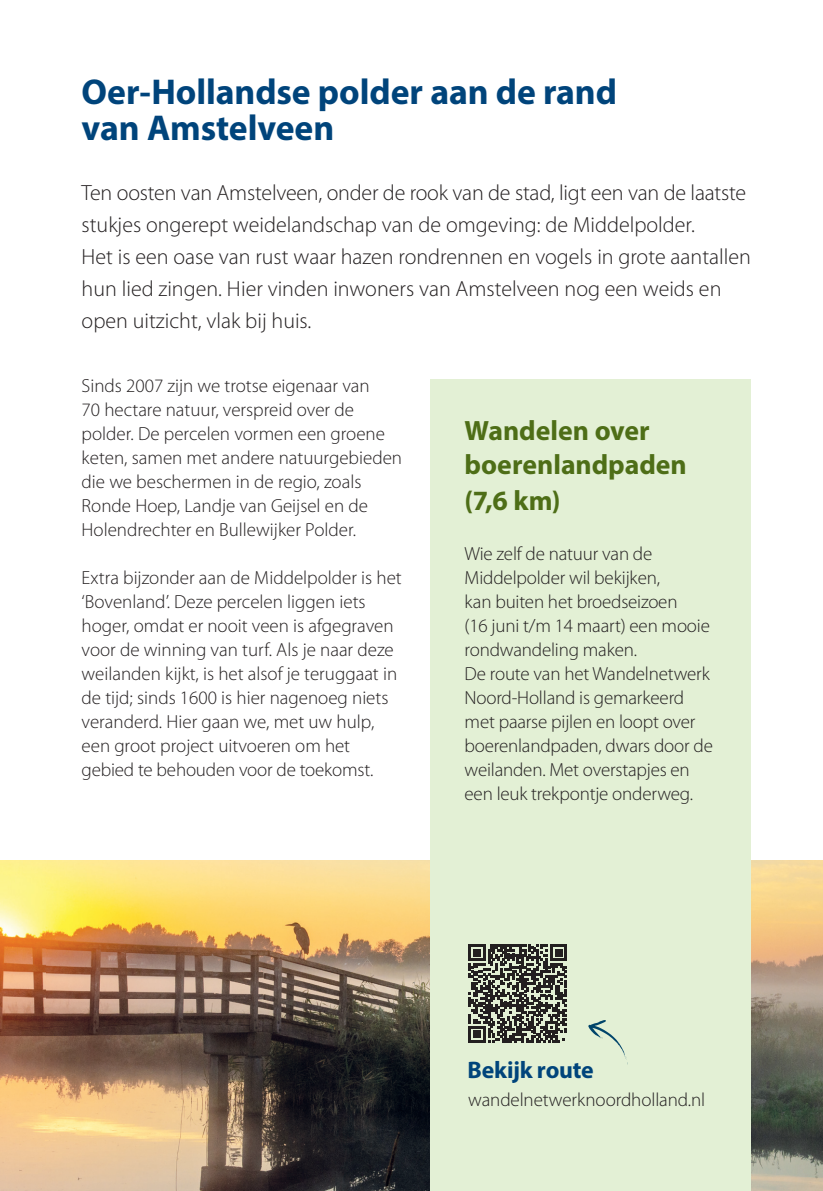
<style>
.page{position:relative;width:823px;height:1191px;background:#fff}
.page>*{position:absolute;margin:0;border:0;box-sizing:border-box;transform-origin:0 0}
.t1{font:700 36px/36px "Myriad Pro";letter-spacing:-.005em;color:#00447b}
.t2{font:700 28px/34.8px "Myriad Pro";color:#4e6e17}
.t3{font:700 24px "Myriad Pro";letter-spacing:-.01em;color:#00447b}
.t4{font:300 22px/32px "Myriad Pro";color:#231f20}
.t5{font:300 19px/24px "Myriad Pro";color:#231f20}
</style>
<div class="page">
<img style="left:750px;top:860px;width:72px;height:331px">
<img style="left:0;top:860px;width:430px;height:331px">
<div style="left:430px;top:380px;width:320px;height:811px;background:#e3f0d5"></div>
<svg style="left:468px;top:944px;width:99px;height:98px"></svg>
<svg style="left:588px;top:1020px;width:40px;height:45px"></svg>
<p class="t1" style="left:82px;top:73px;width:536px">Oer-Hollandse polder aan de rand van Amstelveen</p>
<p class="t4" style="left:82px;top:177px;width:670px">Ten oosten van Amstelveen, onder de rook van de stad, ligt een van de laatste stukjes ongerept weidelandschap van de omgeving: de Middelpolder.<br>Het is een oase van rust waar hazen rondrennen en vogels in grote aantallen hun lied zingen. Hier vinden inwoners van Amstelveen nog een weids en open uitzicht, vlak bij huis.</p>
<p class="t5" style="left:82px;top:374px;width:322px">Sinds 2007 zijn we trotse eigenaar van<br>70 hectare natuur, verspreid over de polder. De percelen vormen een groene keten, samen met andere natuurgebieden die we beschermen in de regio, zoals Ronde Hoep, Landje van Geijsel en de Holendrechter en Bullewijker Polder.</p>
<p class="t5" style="left:82px;top:566px;width:321px">Extra bijzonder aan de Middelpolder is het ‘Bovenland’. Deze percelen liggen iets hoger, omdat er nooit veen is afgegraven voor de winning van turf. Als je naar deze weilanden kijkt, is het alsof je teruggaat in de tijd; sinds 1600 is hier nage noeg niets veranderd. Hier gaan we, met uw hulp, een groot project uitvoeren om het gebied te behouden voor de toekomst.</p>
<p class="t2" style="left:464px;top:412px;width:223px">Wandelen over boerenlandpaden (7,6 km)</p>
<p class="t5" style="left:464px;top:542px;width:249px">Wie zelf de natuur van de<br>Middelpolder wil bekijken,<br>kan buiten het broedseizoen<br>(16 juni t/m 14 maart) een mooie rondwandeling maken.<br>De route van het Wandelnetwerk<br>Noord-Holland is gemarkeerd met paarse pijlen en loopt over boerenlandpaden, dwars door de weilanden. Met overstapjes en een leuk trekpontje onderweg.</p>
<p class="t3" style="left:467px;top:1054px;width:128px">Bekijk route</p>
<p class="t5" style="left:468px;top:1087px;width:238px">wandelnetwerknoordholland.nl</p>
</div>
